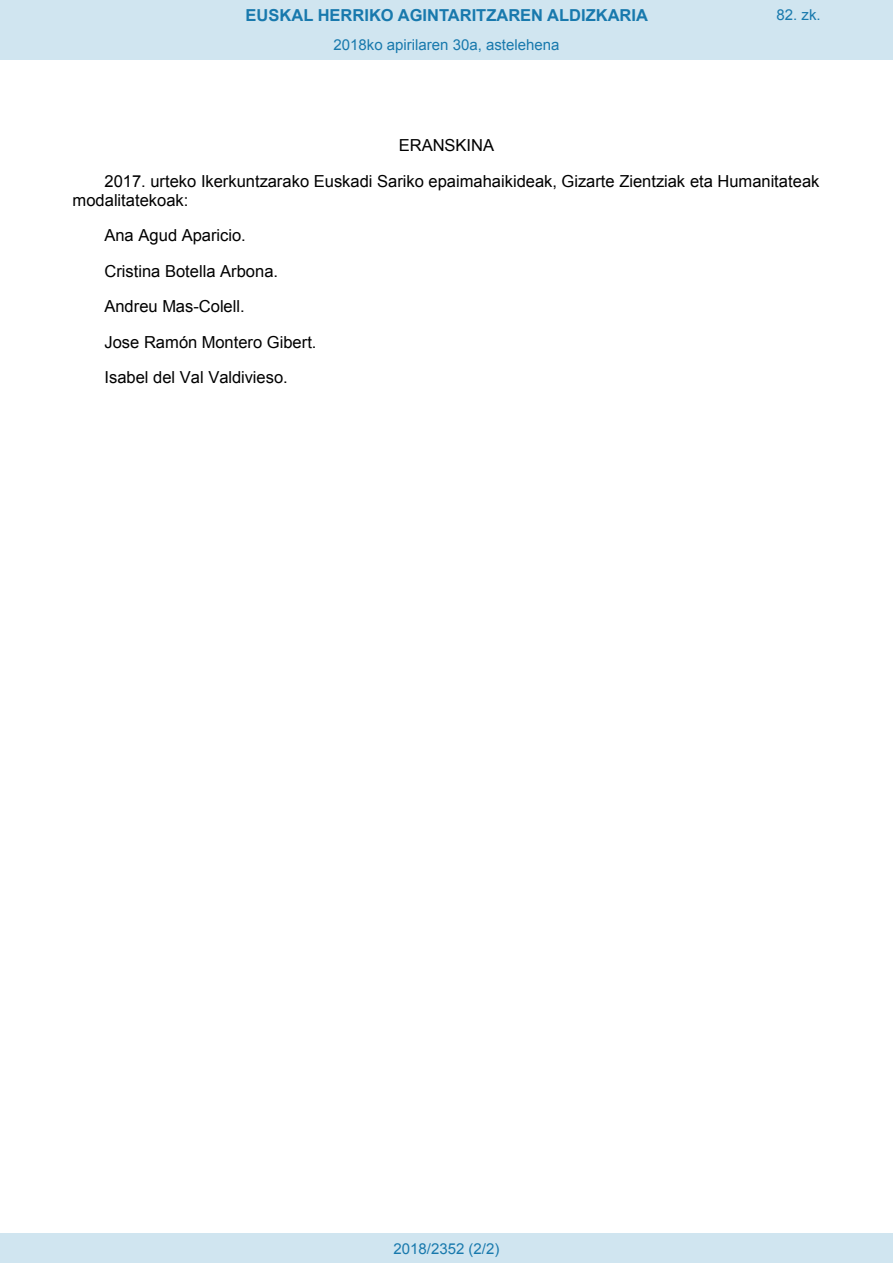
<style>
.page{position:relative;width:893px;height:1263px;background:#fff}
.page>*{position:absolute;margin:0;border:0;box-sizing:border-box;transform-origin:0 0}
.t1{font:16.5px/35.5px "Arial";color:#000}
.t2{font:700 16.5px "Arial";color:#1879ad}
.Paginacion_Centro{font:15px "Arial";color:#1879ad}
</style>
<div class="page">
<div style="left:0;top:0;width:893px;height:60px;background:#d0e5f0"></div>
<div style="left:0;top:1233px;width:893px;height:30px;background:#d0e5f0"></div>
<p class="t2" style="left:246px;top:4px;width:404px">EUSKAL HERRIKO AGINTARITZAREN ALDIZKARIA</p>
<p class="Paginacion_Centro" style="left:776px;top:5px;width:46px">82. zk.</p>
<p class="Paginacion_Centro" style="left:333px;top:35px;width:227px">2018ko apirilaren 30a, astelehena</p>
<p class="t1" style="left:104px;top:128px;width:716px;text-indent:294px">ERANSKINA<br>2017. urteko Ikerkuntzarako Euskadi Sariko epaimahaikideak, Gizarte Zientziak eta Humanitateak</p>
<p class="t1" style="left:104px;top:182px;width:213px;text-indent:-32px">modalitatekoak:<br>Ana Agud Aparicio.<br>Cristina Botella Arbona.<br>Andreu Mas-Colell.<br>Jose Ramón Montero Gibert.<br>Isabel del Val Valdivieso.</p>
<p class="Paginacion_Centro" style="left:393px;top:1238px;width:107px">2018/2352 (2/2)</p>
</div>
